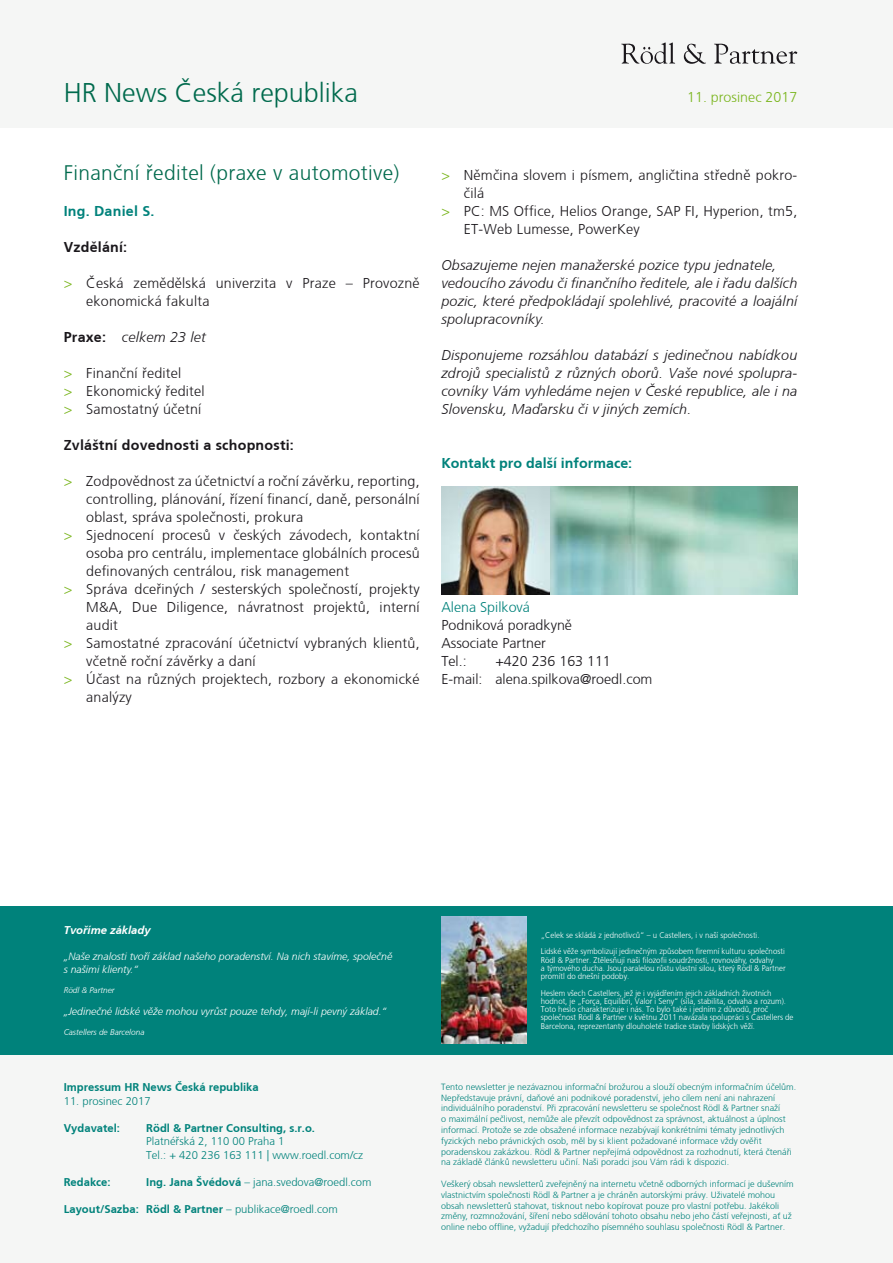
<style>
.page{position:relative;width:893px;height:1263px;background:#fff}
.page>*{position:absolute;margin:0;border:0;box-sizing:border-box;transform-origin:0 0}
.t1{font:300 27px "Frutiger CE";color:#006a4d}
.t2{font:300 21px "Frutiger CE";letter-spacing:.015em;color:#006a4d}
.t3{font:300 14.25px/18px "Frutiger CE";letter-spacing:.015em;color:#1a171b}
.t4{font:italic 300 14.25px/18px "Frutiger CE";letter-spacing:.015em;color:#1a171b}
.t5{font:700 14.25px "Frutiger CE";letter-spacing:.015em;color:#1a171b}
.t6{font:700 14.25px "Frutiger CE";color:#00827b}
.t7{font:300 14.25px "Frutiger CE";color:#7ab51d}
.t8{font:300 14.25px "Frutiger CE";color:#00827b}
.t9{font:700 11.25px "Frutiger CE";color:#00827b}
.t10{font:300 11.25px/13.5px "Frutiger CE";color:#00827b}
.t11{font:italic 700 11.25px "Frutiger CE";color:#fff}
.t12{font:italic 300 10.5px/12.6px "Frutiger CE";color:#fff}
.t13{font:300 9px/10.8px "Frutiger CE";color:#00827b}
.t14{font:300 8.25px/8.2px "Frutiger CE";color:#fff;scale:.95 1}
.t15{font:italic 300 8.25px "Frutiger CE";color:#fff}
.s1{color:#7ab51d}
.s2{font-weight:700;font-style:normal}
.s3{font-weight:700}
.s4{font-weight:300}
</style>
<div class="page">
<div style="left:0;top:0;width:893px;height:128px;background:#f5f6f5"></div>
<div style="left:0;top:1054px;width:893px;height:209px;background:#f5f6f5"></div>
<div style="left:0;top:906px;width:893px;height:148px;background:#00827b"></div>
<img style="left:441px;top:916px;width:85px;height:128px">
<svg style="left:621px;top:43px;width:54px;height:21px"></svg>
<svg style="left:684px;top:44px;width:22px;height:20px"></svg>
<svg style="left:714px;top:43px;width:83px;height:21px"></svg>
<img style="left:441px;top:486px;width:356px;height:108px">
<h1 class="t1" style="left:64px;top:77px;width:296px">HR News Česká republika</h1>
<h3 class="t7" style="left:687px;top:89px;width:112px">11. prosinec 2017</h3>
<h2 class="t2" style="left:64px;top:160px;width:337px">Finanční ředitel (praxe v automotive)</h2>
<h3 class="t6" style="left:64px;top:203px;width:92px">Ing. Daniel S.</h3>
<h3 class="t5" style="left:64px;top:239px;width:65px">Vzdělání:</h3>
<h3 class="t3" style="left:86px;top:274px;width:335px;text-indent:-23px"><span class="s1">&gt;</span> Česká zemědělská univerzita v Praze – Provozně ekonomická fakulta</h3>
<h3 class="t4" style="left:64px;top:328px;width:144px"><span class="s2">Praxe:</span> celkem 23 let</h3>
<h3 class="t3" style="left:64px;top:364px;width:142px"><span class="s1">&gt;</span> Finanční ředitel<br><span class="s1">&gt;</span> Ekonomický ředitel <span class="s1">&gt;</span> Samostatný účetní</h3>
<h3 class="t5" style="left:64px;top:436px;width:232px">Zvláštní dovednosti a schopnosti:</h3>
<h3 class="t3" style="left:64px;top:472px;width:357px"><span class="s1">&gt;</span> Zodpovědnost za účetnictví a roční závěrku, reporting,</h3>
<h3 class="t3" style="left:86px;top:490px;width:335px">controlling, plánování, řízení financí, daně, personální</h3>
<h3 class="t3" style="left:86px;top:508px;width:219px">oblast, správa společnosti, prokura</h3>
<h3 class="t3" style="left:64px;top:526px;width:357px"><span class="s1">&gt;</span> Sjednocení procesů v českých závodech, kontaktní</h3>
<h3 class="t3" style="left:86px;top:544px;width:335px">osoba pro centrálu, implementace globálních procesů</h3>
<h3 class="t3" style="left:86px;top:562px;width:264px">definovaných centrálou, risk management</h3>
<h3 class="t3" style="left:64px;top:580px;width:357px"><span class="s1">&gt;</span> Správa dceřiných / sesterských společností, projekty</h3>
<h3 class="t3" style="left:86px;top:598px;width:335px">M&amp;A, Due Diligence, návratnost projektů, interní</h3>
<h3 class="t3" style="left:86px;top:616px;width:33px">audit</h3>
<h3 class="t3" style="left:64px;top:634px;width:357px"><span class="s1">&gt;</span> Samostatné zpracování účetnictví vybraných klientů,</h3>
<h3 class="t3" style="left:86px;top:652px;width:171px">včetně roční závěrky a daní</h3>
<h3 class="t3" style="left:64px;top:670px;width:357px"><span class="s1">&gt;</span> Účast na různých projektech, rozbory a ekonomické</h3>
<h3 class="t3" style="left:86px;top:688px;width:47px">analýzy</h3>
<h3 class="t3" style="left:441px;top:166px;width:357px"><span class="s1">&gt;</span> Němčina slovem i písmem, angličtina středně pokro-</h3>
<h3 class="t3" style="left:464px;top:184px;width:22px">čilá</h3>
<h3 class="t3" style="left:441px;top:202px;width:357px"><span class="s1">&gt;</span> PC: MS Office, Helios Orange, SAP FI, Hyperion, tm5,</h3>
<h3 class="t3" style="left:464px;top:220px;width:177px">ET-Web Lumesse, PowerKey</h3>
<h3 class="t4" style="left:441px;top:256px;width:357px">Obsazujeme nejen manažerské pozice typu jednatele, vedoucího závodu či finančního ředitele, ale i řadu dalších pozic, které předpokládají spolehlivé, pracovité a loajální spolupracovníky.</h3>
<h3 class="t4" style="left:441px;top:346px;width:357px;text-align:justify">Disponujeme rozsáhlou databází s jedinečnou nabídkou zdrojů specialistů z různých oborů. Vaše nové spolupra&shy;covníky Vám vyhledáme nejen v České republice, ale i na Slovensku, Maďarsku či v jiných zemích.</h3>
<h3 class="t6" style="left:441px;top:454px;width:192px">Kontakt pro další informace:</h3>
<h3 class="t8" style="left:441px;top:599px;width:90px">Alena Spilková</h3>
<h3 class="t3" style="left:441px;top:616px;width:132px">Podniková poradkyně<br>Associate Partner<br>Tel.:</h3>
<h3 class="t3" style="left:441px;top:652px;width:213px;text-indent:54px">+420 236 163 111<br>E-mail: alena.spilkova@roedl.com</h3>
<p class="t11" style="left:64px;top:923px;width:88px">Tvoříme základy</p>
<p class="t12" style="left:64px;top:950px;width:330px">„Naše znalosti tvoří základ našeho poradenství. Na nich stavíme, společně s našimi klienty.“</p>
<p class="t15" style="left:64px;top:985px;width:52px">Rödl &amp; Partner</p>
<p class="t12" style="left:64px;top:1005px;width:324px">„Jedinečné lidské věže mohou vyrůst pouze tehdy, mají-li pevný základ.“</p>
<p class="t15" style="left:64px;top:1027px;width:82px">Castellers de Barcelona</p>
<p class="t9" style="left:64px;top:1081px;width:197px">Impressum HR News Česká republika</p>
<p class="t10" style="left:64px;top:1094px;width:88px">11. prosinec 2017</p>
<p class="t9" style="left:64px;top:1121px;width:58px">Vydavatel:</p>
<p class="t9" style="left:146px;top:1121px;width:170px">Rödl &amp; Partner Consulting, s.r.o.</p>
<p class="t10" style="left:146px;top:1135px;width:218px">Platnéřská 2, 110 00 Praha 1<br>Tel.: + 420 236 163 111 | www.roedl.com/cz</p>
<p class="t9" style="left:64px;top:1175px;width:48px">Redakce:</p>
<p class="t10" style="left:146px;top:1175px;width:227px"><span class="s3">Ing. Jana Švédová</span> – jana.svedova@roedl.com</p>
<p class="t9" style="left:64px;top:1202px;width:276px">Layout/Sazba: Rödl &amp; Partner <span class="s4">– publikace@roedl.com</span></p>
<p class="t14" style="left:541px;top:927px;width:258px;line-height:16.5px">„Celek se skládá z jednotlivců“ – u Castellers, i v naší společnosti.<br>Lidské věže symbolizují jedinečným způsobem firemní kulturu společnosti</p>
<p class="t14" style="left:541px;top:955px;width:259px">Rödl &amp; Partner. Ztělesňují naši filozofii soudržnosti, rovnováhy, odvahy<br>a týmového ducha. Jsou paralelou růstu vlastní silou, který Rödl &amp; Partner promítl do dnešní podoby.</p>
<p class="t14" style="left:541px;top:988px;width:267px">Heslem všech Castellers, jež je i vyjádřením jejich základních životních hodnot, je „Força, Equilibri, Valor i Seny“ (síla, stabilita, odvaha a rozum).<br>Toto heslo charakterizuje i nás. To bylo také i jedním z důvodů, proč společnost Rödl &amp; Partner v květnu 2011 navázala spolupráci s Castellers de Barcelona, reprezentanty dlouholeté tradice stavby lidských věží.</p>
<p class="t13" style="left:441px;top:1081px;width:357px">Tento newsletter je nezávaznou informační brožurou a slouží obecným informačním účelům.<br>Nepředstavuje právní, daňové ani podnikové poradenství, jeho cílem není ani nahrazení individuálního poradenství. Při zpracování newsletteru se společnost Rödl &amp; Partner snaží<br>o maximální pečlivost, nemůže ale převzít odpovědnost za správnost, aktuálnost a úplnost informací. Protože se zde obsažené informace nezabývají konkrétními tématy jednotlivých fyzických nebo právnických osob, měl by si klient požadované informace vždy ověřit poradenskou zakázkou. Rödl &amp; Partner nepřejímá odpovědnost za rozhodnutí, která čtenáři na základě článků newsletteru učiní. Naši poradci jsou Vám rádi k dispozici.</p>
<p class="t13" style="left:441px;top:1178px;width:354px">Veškerý obsah newsletterů zveřejněný na internetu včetně odborných informací je duševním vlastnictvím společnosti Rödl &amp; Partner a je chráněn autorskými právy. Uživatelé mohou obsah newsletterů stahovat, tisknout nebo kopírovat pouze pro vlastní potřebu. Jakékoli změny, rozmnožování, šíření nebo sdělování tohoto obsahu nebo jeho částí veřejnosti, ať už online nebo offline, vyžadují předchozího písemného souhlasu společnosti Rödl &amp; Partner.</p>
</div>
